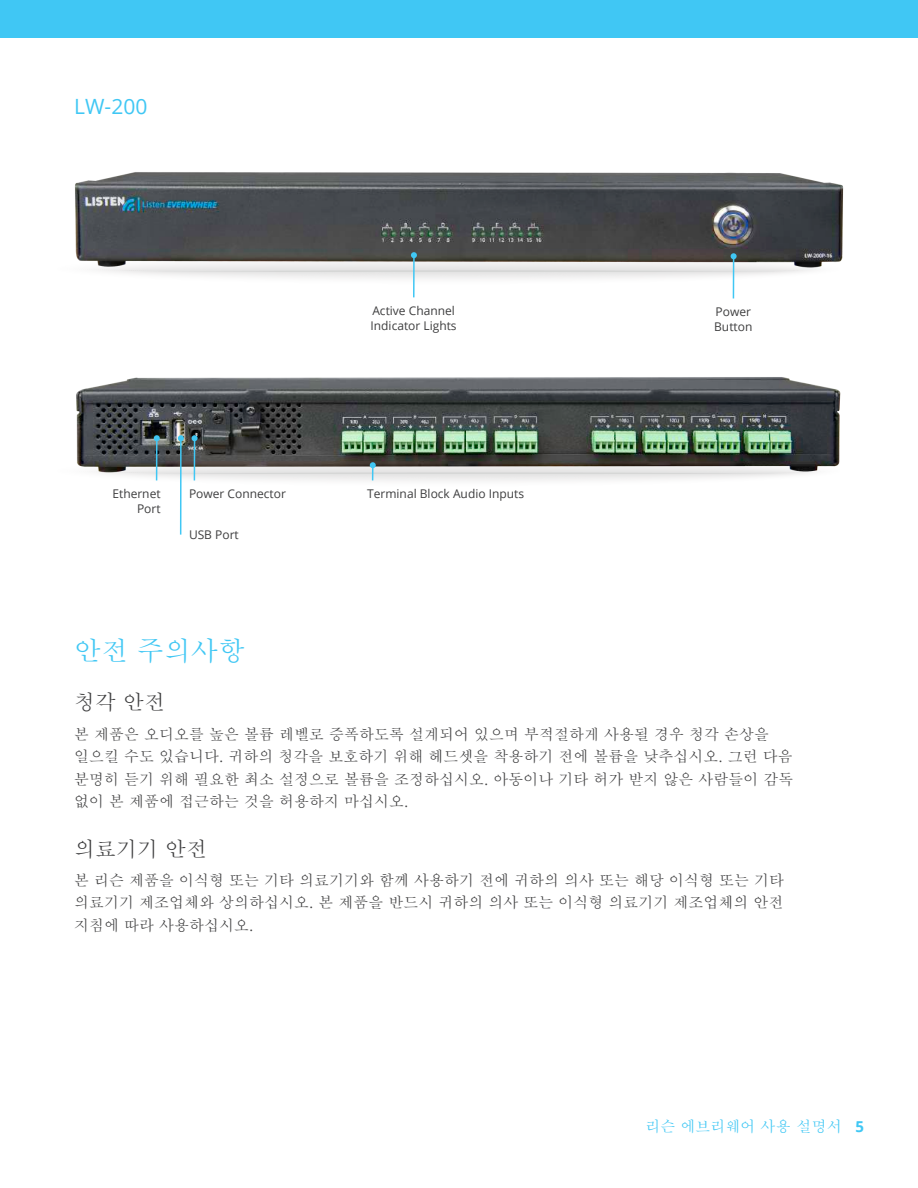
<style>
.page{position:relative;width:918px;height:1188px;background:#fff}
.page>*{position:absolute;margin:0;border:0;box-sizing:border-box;transform-origin:0 0}
.t1{font:500 27px "Adobe Myungjo Std";color:#40c7f4}
.t2{font:500 21px "Adobe Myungjo Std";color:#3e3e3f}
.t3{font:21px "Open Sans";color:#40c7f4}
.t4{font:500 15px/22.5px "Adobe Myungjo Std";color:#3e3e3f}
.t5{font:500 15px "Adobe Myungjo Std";color:#40c7f4}
.t6{font:12px/14.4px "Open Sans";color:#3e3e3f}
.s1{font-family:"Open Sans";font-weight:700}
</style>
<div class="page">
<div style="left:0;top:0;width:918px;height:37px;background:#40c7f4"></div>
<img style="left:75px;top:172px;width:769px;height:80px">
<hr style="left:413px;top:255px;width:2px;height:42px;background:#40c7f4">
<hr style="left:733px;top:256px;width:1px;height:42px;background:#40c7f4">
<svg style="left:75px;top:252px;width:768px;height:33px"></svg>
<img style="left:76px;top:377px;width:765px;height:77px">
<hr style="left:156px;top:438px;width:2px;height:42px;background:#40c7f4">
<svg style="left:154px;top:435px;width:6px;height:6px"></svg>
<hr style="left:194px;top:438px;width:1px;height:42px;background:#40c7f4">
<svg style="left:192px;top:435px;width:6px;height:6px"></svg>
<svg style="left:77px;top:454px;width:763px;height:27px"></svg>
<hr style="left:180px;top:438px;width:2px;height:97px;background:#40c7f4">
<svg style="left:178px;top:435px;width:6px;height:6px"></svg>
<h2 class="t3" style="left:74px;top:92px;width:75px">LW-200</h2>
<p class="t6" style="left:371px;top:303px;width:88px">Active Channel<br>Indicator Lights</p>
<p class="t6" style="left:714px;top:304px;width:40px">Power<br>Button</p>
<p class="t6" style="left:112px;top:486px;width:50px;text-align:right">Ethernet<br>Port</p>
<p class="t6" style="left:189px;top:486px;width:98px">Power Connector</p>
<p class="t6" style="left:367px;top:486px;width:158px">Terminal Block Audio Inputs</p>
<p class="t6" style="left:189px;top:528px;width:51px">USB Port</p>
<h1 class="t1" style="left:74px;top:637px;width:172px">안전 주의사항</h1>
<h2 class="t2" style="left:74px;top:692px;width:92px">청각 안전</h2>
<p class="t4" style="left:74px;top:723px;width:721px">본 제품은 오디오를 높은 볼륨 레벨로 증폭하도록 설계되어 있으며 부적절하게 사용될 경우 청각 손상을 일으킬 수도 있습니다. 귀하의 청각을 보호하기 위해 헤드셋을 착용하기 전에 볼륨을 낮추십시오. 그런 다음 분명히 듣기 위해 필요한 최소 설정으로 볼륨을 조정하십시오. 아동이나 기타 허가 받지 않은 사람들이 감독 없이 본 제품에 접근하는 것을 허용하지 마십시오.</p>
<h2 class="t2" style="left:74px;top:838px;width:134px">의료기기 안전</h2>
<p class="t4" style="left:74px;top:869px;width:711px;text-align:justify">본 리슨 제품을 이식형 또는 기타 의료기기와 함께 사용하기 전에 귀하의 의사 또는 해당 이식형 또는 기타 의료기기 제조업체와 상의하십시오. 본 제품을 반드시 귀하의 의사 또는 이식형 의료기기 제조업체의 안전 지침에 따라 사용하십시오.</p>
<p class="t5" style="left:646px;top:1119px;width:220px">리슨 에브리웨어 사용 설명서 <span class="s1">5</span></p>
</div>
